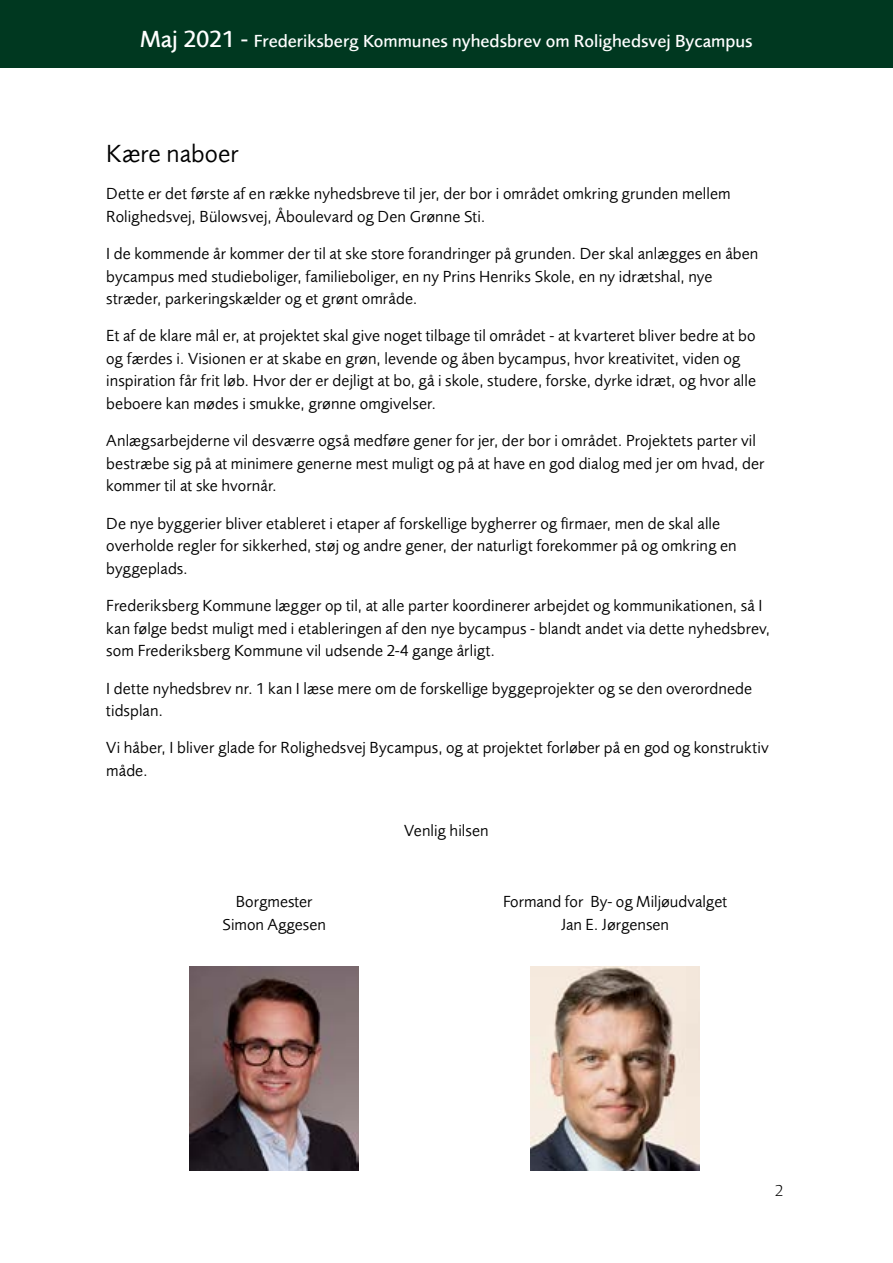
<style>
.page{position:relative;width:893px;height:1263px;background:#fff}
.page>*{position:absolute;margin:0;border:0;box-sizing:border-box;transform-origin:0 0}
.t1{font:25.5px "Foundry Sans";letter-spacing:.005em;color:#000}
.t2{font:500 18px "Foundry Sans";color:#fff}
.t3{font:16.5px/22.5px "Foundry Sans";letter-spacing:.005em;color:#000}
.t4{font:300 16.5px "Foundry Sans";color:#000}
.s1{font-size:24px}
</style>
<div class="page">
<div style="left:0;top:0;width:893px;height:68px;background:#003820"></div>
<img style="left:190px;top:966px;width:169px;height:204px">
<img style="left:531px;top:966px;width:168px;height:204px">
<p class="t2" style="left:140px;top:30px;width:614px"><span class="s1">Maj 2021 -</span> Frederiksberg Kommunes nyhedsbrev om Rolighedsvej Bycampus</p>
<h1 class="t1" style="left:106px;top:138px;width:134px">Kære naboer</h1>
<p class="t3" style="left:106px;top:182px;width:626px">Dette er det første af en række nyhedsbreve til jer, der bor i området omkring grunden mellem<br>Rolighedsvej, Bülowsvej, Åboulevard og Den Grønne Sti.</p>
<p class="t3" style="left:106px;top:242px;width:654px">I de kommende år kommer der til at ske store forandringer på grunden. Der skal anlægges en åben bycampus med studieboliger, familieboliger, en ny Prins Henriks Skole, en ny idrætshal, nye stræder, parkeringskælder og et grønt område.</p>
<p class="t3" style="left:106px;top:325px;width:651px">Et af de klare mål er, at projektet skal give noget tilbage til området - at kvarteret bliver bedre at bo og færdes i. Visionen er at skabe en grøn, levende og åben bycampus, hvor kreativitet, viden og inspiration får frit løb. Hvor der er dejligt at bo, gå i skole, studere, forske, dyrke idræt, og hvor alle beboere kan mødes i smukke, grønne omgivelser.</p>
<p class="t3" style="left:106px;top:429px;width:660px">Anlægsarbejderne vil desværre også medføre gener for jer, der bor i området. Projektets parter vil bestræbe sig på at minimere generne mest muligt og på at have en god dialog med jer om hvad, der kommer til at ske hvornår.</p>
<p class="t3" style="left:106px;top:512px;width:632px">De nye byggerier bliver etableret i etaper af forskellige bygherrer og firmaer, men de skal alle overholde regler for sikkerhed, støj og andre gener, der naturligt forekommer på og omkring en byggeplads.</p>
<p class="t3" style="left:106px;top:594px;width:665px">Frederiksberg Kommune lægger op til, at alle parter koordinerer arbejdet og kommunikationen, så I kan følge bedst muligt med i etableringen af den nye bycampus - blandt andet via dette nyhedsbrev, som Frederiksberg Kommune vil udsende 2-4 gange årligt.</p>
<p class="t3" style="left:106px;top:677px;width:647px">I dette nyhedsbrev nr. 1 kan I læse mere om de forskellige byggeprojekter og se den overordnede tidsplan.</p>
<p class="t3" style="left:106px;top:737px;width:664px">Vi håber, I bliver glade for Rolighedsvej Bycampus, og at projektet forløber på en god og konstruktiv måde.</p>
<p class="t3" style="left:404px;top:819px;width:86px">Venlig hilsen</p>
<p class="t3" style="left:222px;top:890px;width:105px;text-align:center">Borgmester<br>Simon Aggesen</p>
<p class="t3" style="left:503px;top:890px;width:225px;text-align:center">Formand for By- og Miljøudvalget<br>Jan E. Jørgensen</p>
<p class="t4" style="left:775px;top:1181px;width:10px">2</p>
</div>
